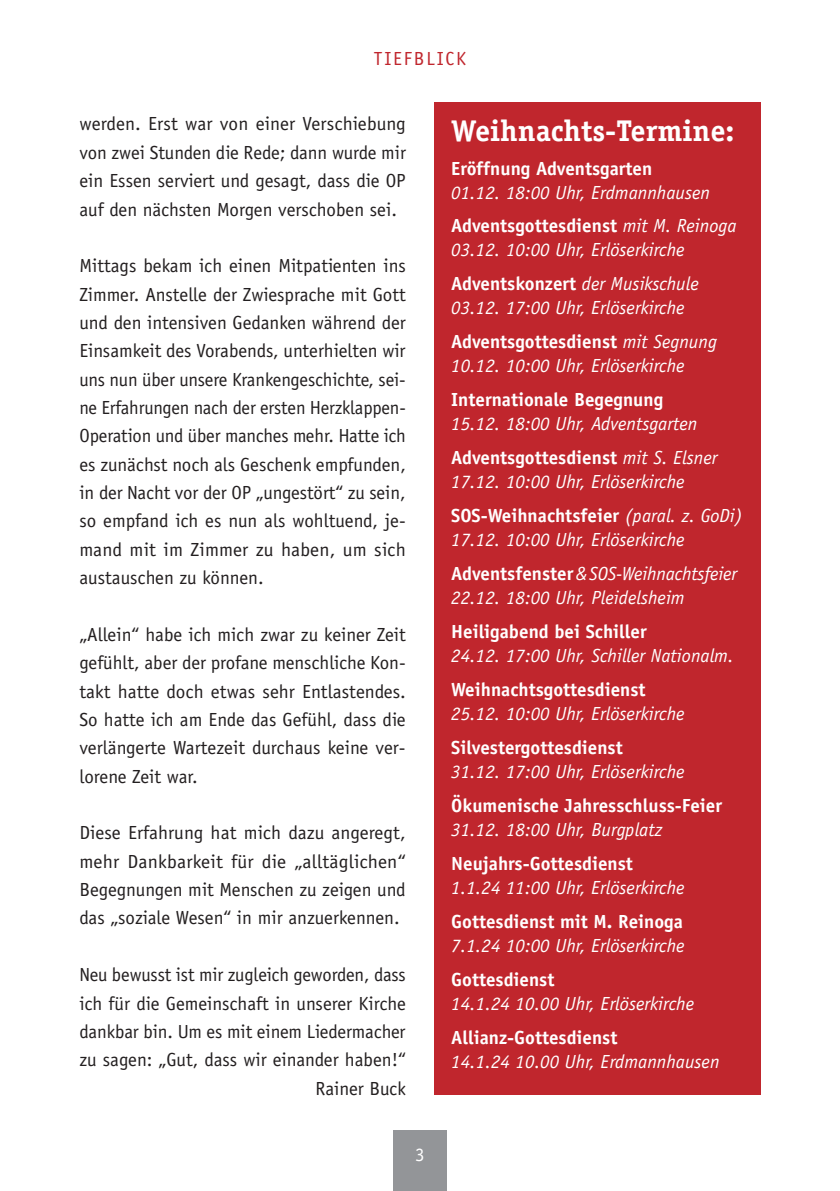
<style>
.page{position:relative;width:840px;height:1191px;background:#fff}
.page>*{position:absolute;margin:0;border:0;box-sizing:border-box;transform-origin:0 0}
.t1{font:700 30px "Officina Serif Std";color:#fff}
.t2{font:19px/28.4px "Officina Sans Std";color:#231f20;text-align:justify}
.t3{font:italic 19px/34px "Officina Sans Std";color:#fff}
.t4{font:700 19px "Officina Sans Std";color:#fff}
.t5{font:19px "Officina Sans Std";letter-spacing:.1em;color:#c0262d}
.t6{font:19px "Officina Sans Std";color:#fff}
.s1{font-weight:700;font-style:normal}
</style>
<div class="page">
<div style="left:434px;top:102px;width:326px;height:992px;background:#c0262d"></div>
<div style="left:393px;top:1130px;width:53px;height:61px;background:#939598"></div>
<p class="t5" style="left:374px;top:47px;width:93px">TIEFBLICK</p>
<p class="t2" style="left:79px;top:110px;width:328px">werden. Erst war von einer Verschiebung von zwei Stunden die Rede; dann wurde mir ein Essen serviert und gesagt, dass die OP auf den nächsten Morgen verschoben sei.</p>
<p class="t2" style="left:79px;top:252px;width:328px">Mittags bekam ich einen Mitpatienten ins Zimmer. Anstelle der Zwiesprache mit Gott und den intensiven Gedanken während der Einsamkeit des Vorabends, unterhielten wir uns nun über unsere Krankengeschichte, sei&shy;ne Erfahrungen nach der ersten Herzklappen-Operation und über manches mehr. Hatte ich es zunächst noch als Geschenk empfunden, in der Nacht vor der OP „ungestört“ zu sein, so empfand ich es nun als wohltuend, je&shy;mand mit im Zimmer zu haben, um sich austauschen zu können.</p>
<p class="t2" style="left:79px;top:620px;width:328px">„Allein“ habe ich mich zwar zu keiner Zeit gefühlt, aber der profane menschliche Kon&shy;takt hatte doch etwas sehr Entlastendes.<br>So hatte ich am Ende das Gefühl, dass die verlängerte Wartezeit durchaus keine ver&shy;lorene Zeit war.</p>
<p class="t2" style="left:79px;top:818px;width:328px">Diese Erfahrung hat mich dazu angeregt, mehr Dankbarkeit für die „alltäglichen“ Begegnungen mit Menschen zu zeigen und das „soziale Wesen“ in mir anzuerkennen.</p>
<p class="t2" style="left:79px;top:960px;width:328px;text-align:right">Neu bewusst ist mir zugleich geworden, dass ich für die Gemeinschaft in unserer Kirche dankbar bin. Um es mit einem Liedermacher zu sagen: „Gut, dass wir einander haben!“ Rainer Buck</p>
<p class="t6" style="left:415px;top:1143px;width:11px">3</p>
<h1 class="t1" style="left:451px;top:112px;width:284px">Weihnachts-Termine:</h1>
<p class="t4" style="left:451px;top:156px;width:202px">Eröffnung Adventsgarten</p>
<p class="t3" style="left:451px;top:175px;width:286px">01.12. 18:00 Uhr, Erdmannhausen<br><span class="s1">Adventsgottesdienst</span> mit M. Reinoga</p>
<p class="t3" style="left:451px;top:233px;width:249px">03.12. 10:00 Uhr, Erlöserkirche<br><span class="s1">Adventskonzert</span> der Musikschule</p>
<p class="t3" style="left:451px;top:291px;width:267px">03.12. 17:00 Uhr, Erlöserkirche<br><span class="s1">Adventsgottesdienst</span> mit Segnung</p>
<p class="t3" style="left:451px;top:349px;width:235px">10.12. 10:00 Uhr, Erlöserkirche</p>
<p class="t4" style="left:451px;top:388px;width:213px">Internationale Begegnung</p>
<p class="t3" style="left:451px;top:407px;width:267px">15.12. 18:00 Uhr, Adventsgarten<br><span class="s1">Adventsgottesdienst</span> mit S. Elsner</p>
<p class="t3" style="left:451px;top:465px;width:293px">17.12. 10:00 Uhr, Erlöserkirche<br><span class="s1">SOS-Weihnachtsfeier</span> (paral. z. GoDi)</p>
<p class="t3" style="left:451px;top:523px;width:287px">17.12. 10:00 Uhr, Erlöserkirche<br><span class="s1">Adventsfenster</span>&amp;SOS-Weihnachtsfeier</p>
<p class="t3" style="left:451px;top:581px;width:235px">22.12. 18:00 Uhr, Pleidelsheim</p>
<p class="t4" style="left:451px;top:619px;width:197px">Heiligabend bei Schiller</p>
<p class="t3" style="left:451px;top:638px;width:284px">24.12. 17:00 Uhr, Schiller Nationalm.</p>
<p class="t4" style="left:451px;top:677px;width:196px">Weihnachtsgottesdienst</p>
<p class="t3" style="left:451px;top:696px;width:235px">25.12. 10:00 Uhr, Erlöserkirche</p>
<p class="t4" style="left:451px;top:735px;width:173px">Silvestergottesdienst</p>
<p class="t3" style="left:451px;top:754px;width:235px">31.12. 17:00 Uhr, Erlöserkirche</p>
<p class="t4" style="left:451px;top:793px;width:272px">Ökumenische Jahresschluss-Feier</p>
<p class="t3" style="left:451px;top:812px;width:213px">31.12. 18:00 Uhr, Burgplatz</p>
<p class="t4" style="left:451px;top:851px;width:183px">Neujahrs-Gottesdienst</p>
<p class="t3" style="left:451px;top:870px;width:235px">1.1.24 11:00 Uhr, Erlöserkirche</p>
<p class="t4" style="left:451px;top:909px;width:233px">Gottesdienst mit M. Reinoga</p>
<p class="t3" style="left:451px;top:928px;width:235px">7.1.24 10:00 Uhr, Erlöserkirche</p>
<p class="t4" style="left:451px;top:967px;width:105px">Gottesdienst</p>
<p class="t3" style="left:451px;top:986px;width:244px">14.1.24 10.00 Uhr, Erlöserkirche</p>
<p class="t4" style="left:451px;top:1025px;width:168px">Allianz-Gottesdienst</p>
<p class="t3" style="left:451px;top:1044px;width:270px">14.1.24 10.00 Uhr, Erdmannhausen</p>
</div>
